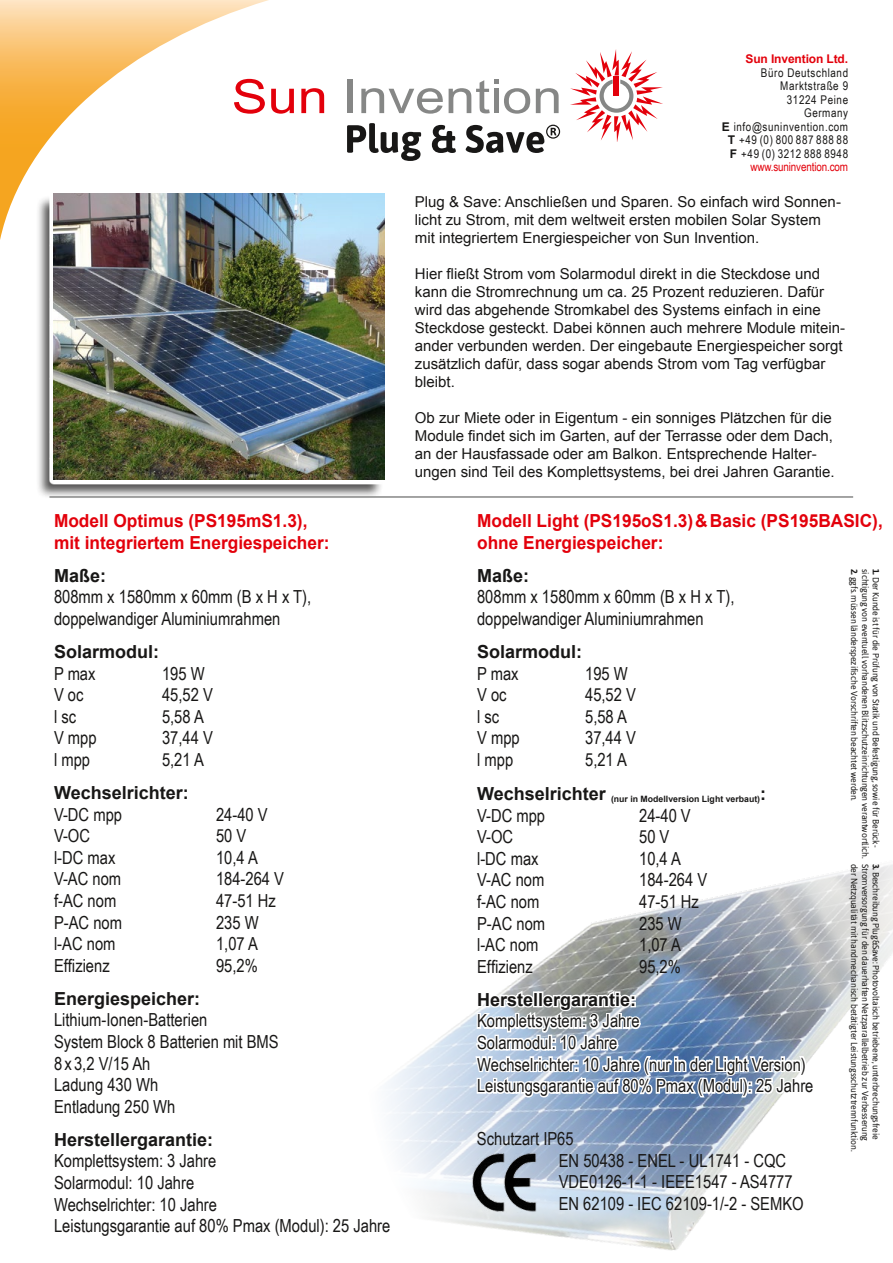
<style>
.page{position:relative;width:893px;height:1263px;background:#fff}
.page>*{position:absolute;margin:0;border:0;box-sizing:border-box;transform-origin:0 0}
.t1{font:18px/21.6px "Arial Narrow";color:#181716}
.t2{font:700 18px/21.6px "Arial";color:#e3000b;scale:.96 1}
.t3{font:700 18px "Arial";color:#181716}
.t4{font:15px/18px "Arial";color:#181716}
.t5{font:12px/13.5px "Arial Narrow";letter-spacing:.05em;color:#181716;text-align:right}
.t6{font:700 12px "Arial";letter-spacing:-.01em;color:#e3000b}
.t7{font:9px "Asap";letter-spacing:-.02em;color:#181716;scale:.96 1}
.t8{font:700 8.7px "Arial";color:#181716}
.s1{font-family:"Arial";font-weight:700}
.s2{color:#e3000b}
.s3{font-weight:700}
</style>
<div class="page">
<svg style="left:570px;top:49px;width:93px;height:93px"></svg>
<svg style="left:271px;top:89px;width:23px;height:25px"></svg>
<svg style="left:301px;top:88px;width:23px;height:25px"></svg>
<div style="left:348px;top:79px;width:5px;height:34px;background:#868786"></div>
<svg style="left:361px;top:88px;width:82px;height:26px"></svg>
<svg style="left:449px;top:79px;width:49px;height:34px"></svg>
<hr style="left:494px;top:89px;width:4px;height:24px;background:#868786">
<svg style="left:504px;top:88px;width:26px;height:26px"></svg>
<svg style="left:536px;top:88px;width:23px;height:25px"></svg>
<svg style="left:0;top:0;width:269px;height:240px"></svg>
<svg style="left:347px;top:123px;width:213px;height:38px"></svg>
<div style="left:36px;top:195px;width:347px;height:304px;background:#181716;opacity:.75"></div>
<div style="left:49px;top:189px;width:339px;height:295px;background:#fff"></div>
<img style="left:54px;top:193px;width:330px;height:287px">
<hr style="left:49px;top:496px;width:804px;height:2px;background:#868786">
<img style="left:388px;top:864px;width:505px;height:387px">
<svg style="left:474px;top:981px;width:342px;height:121px"></svg>
<img style="left:471px;top:1153px;width:66px;height:59px">
<p class="t6" style="left:745px;top:51px;width:104px">Sun Invention Ltd.</p>
<p class="t5" style="left:722px;top:65px;width:128px">Büro Deutschland<br>Marktstraße 9<br>31224 Peine<br>Germany<br><span class="s1">E</span> info@suninvention.com<br><span class="s1">T</span> +49 (0) 800 887 888 88<br><span class="s1">F</span> +49 (0) 3212 888 8948 <span class="s2">www.suninvention.com</span></p>
<p class="t4" style="left:415px;top:193px;width:428px">Plug &amp; Save: Anschließen und Sparen. So einfach wird Sonnen&shy;licht zu Strom, mit dem weltweit ersten mobilen Solar System mit integriertem Energiespeicher von Sun Invention.</p>
<p class="t4" style="left:415px;top:265px;width:432px">Hier fließt Strom vom Solarmodul direkt in die Steckdose und kann die Stromrechnung um ca. 25 Prozent reduzieren. Dafür wird das abgehende Stromkabel des Systems einfach in eine Steckdose gesteckt. Dabei können auch mehrere Module mitein&shy;ander verbunden werden. Der eingebaute Energiespeicher sorgt zusätzlich dafür, dass sogar abends Strom vom Tag verfügbar bleibt.</p>
<p class="t4" style="left:415px;top:409px;width:421px">Ob zur Miete oder in Eigentum - ein sonniges Plätzchen für die Module findet sich im Garten, auf der Terrasse oder dem Dach, an der Hausfassade oder am Balkon. Entsprechende Halter&shy;ungen sind Teil des Komplettsystems, bei drei Jahren Garantie.</p>
<p class="t2" style="left:54px;top:511px;width:289px">Modell Optimus (PS195mS1.3), mit integriertem Energiespeicher:</p>
<p class="t2" style="left:477px;top:511px;width:424px">Modell Light (PS195oS1.3)&amp;Basic (PS195BASIC), ohne Energiespeicher:</p>
<p class="t3" style="left:54px;top:563px;width:54px">Maße:</p>
<p class="t1" style="left:54px;top:585px;width:259px">808mm x 1580mm x 60mm (B x H x T), doppelwandiger Aluminiumrahmen</p>
<p class="t3" style="left:54px;top:640px;width:107px">Solarmodul:</p>
<p class="t1" style="left:54px;top:662px;width:43px">P max</p>
<p class="t1" style="left:162px;top:662px;width:44px">195 W</p>
<p class="t1" style="left:54px;top:683px;width:31px">V oc</p>
<p class="t1" style="left:162px;top:683px;width:52px">45,52 V</p>
<p class="t1" style="left:54px;top:705px;width:24px">l sc</p>
<p class="t1" style="left:162px;top:705px;width:43px">5,58 A</p>
<p class="t1" style="left:54px;top:726px;width:44px">V mpp</p>
<p class="t1" style="left:162px;top:726px;width:52px">37,44 V</p>
<p class="t1" style="left:54px;top:748px;width:38px">l mpp</p>
<p class="t1" style="left:162px;top:748px;width:43px">5,21 A</p>
<p class="t3" style="left:54px;top:781px;width:136px">Wechselrichter:</p>
<p class="t1" style="left:54px;top:803px;width:70px">V-DC mpp</p>
<p class="t1" style="left:216px;top:803px;width:53px">24-40 V</p>
<p class="t1" style="left:54px;top:824px;width:38px">V-OC</p>
<p class="t1" style="left:216px;top:824px;width:32px">50 V</p>
<p class="t1" style="left:54px;top:846px;width:63px">l-DC max</p>
<p class="t1" style="left:216px;top:846px;width:43px">10,4 A</p>
<p class="t1" style="left:54px;top:867px;width:69px">V-AC nom</p>
<p class="t1" style="left:216px;top:867px;width:70px">184-264 V</p>
<p class="t1" style="left:54px;top:889px;width:64px">f-AC nom</p>
<p class="t1" style="left:216px;top:889px;width:61px">47-51 Hz</p>
<p class="t1" style="left:54px;top:911px;width:70px">P-AC nom</p>
<p class="t1" style="left:216px;top:911px;width:44px">235 W</p>
<p class="t1" style="left:54px;top:932px;width:63px">l-AC nom</p>
<p class="t1" style="left:216px;top:932px;width:43px">1,07 A</p>
<p class="t1" style="left:54px;top:954px;width:57px">Effizienz</p>
<p class="t1" style="left:216px;top:954px;width:43px">95,2%</p>
<p class="t3" style="left:54px;top:986px;width:148px">Energiespeicher:</p>
<p class="t1" style="left:54px;top:1008px;width:226px">Lithium-Ionen-Batterien<br>System Block 8 Batterien mit BMS<br>8 x 3,2 V/15 Ah<br>Ladung 430 Wh<br>Entladung 250 Wh</p>
<p class="t3" style="left:54px;top:1127px;width:161px">Herstellergarantie:</p>
<p class="t1" style="left:54px;top:1149px;width:338px">Komplettsystem: 3 Jahre<br>Solarmodul: 10 Jahre<br>Wechselrichter: 10 Jahre<br>Leistungsgarantie auf 80% Pmax (Modul): 25 Jahre</p>
<p class="t3" style="left:477px;top:563px;width:54px">Maße:</p>
<p class="t1" style="left:477px;top:585px;width:259px">808mm x 1580mm x 60mm (B x H x T), doppelwandiger Aluminiumrahmen</p>
<p class="t3" style="left:477px;top:640px;width:107px">Solarmodul:</p>
<p class="t1" style="left:477px;top:662px;width:43px">P max</p>
<p class="t1" style="left:585px;top:662px;width:44px">195 W</p>
<p class="t1" style="left:477px;top:683px;width:31px">V oc</p>
<p class="t1" style="left:585px;top:683px;width:52px">45,52 V</p>
<p class="t1" style="left:477px;top:705px;width:24px">l sc</p>
<p class="t1" style="left:585px;top:705px;width:43px">5,58 A</p>
<p class="t1" style="left:477px;top:726px;width:44px">V mpp</p>
<p class="t1" style="left:585px;top:726px;width:52px">37,44 V</p>
<p class="t1" style="left:477px;top:748px;width:38px">l mpp</p>
<p class="t1" style="left:585px;top:748px;width:43px">5,21 A</p>
<p class="t8" style="left:477px;top:793px;width:291px"><sup>Wechselrichter</sup> (nur in Modellversion Light verbaut)<sup>:</sup></p>
<p class="t1" style="left:477px;top:804px;width:70px">V-DC mpp</p>
<p class="t1" style="left:639px;top:804px;width:53px">24-40 V</p>
<p class="t1" style="left:477px;top:825px;width:38px">V-OC</p>
<p class="t1" style="left:639px;top:825px;width:32px">50 V</p>
<p class="t1" style="left:477px;top:847px;width:63px">l-DC max</p>
<p class="t1" style="left:639px;top:847px;width:43px">10,4 A</p>
<p class="t1" style="left:477px;top:868px;width:69px">V-AC nom</p>
<p class="t1" style="left:639px;top:868px;width:70px">184-264 V</p>
<p class="t1" style="left:477px;top:890px;width:64px">f-AC nom</p>
<p class="t1" style="left:639px;top:890px;width:61px">47-51 Hz</p>
<p class="t1" style="left:477px;top:912px;width:70px">P-AC nom</p>
<p class="t1" style="left:639px;top:912px;width:44px">235 W</p>
<p class="t1" style="left:477px;top:933px;width:63px">l-AC nom</p>
<p class="t1" style="left:639px;top:933px;width:43px">1,07 A</p>
<p class="t1" style="left:477px;top:955px;width:57px">Effizienz</p>
<p class="t1" style="left:639px;top:955px;width:43px">95,2%</p>
<p class="t3" style="left:477px;top:987px;width:161px">Herstellergarantie:</p>
<p class="t1" style="left:477px;top:1009px;width:338px">Komplettsystem: 3 Jahre<br>Solarmodul: 10 Jahre<br>Wechselrichter: 10 Jahre (nur in der Light Version)<br>Leistungsgarantie auf 80% Pmax (Modul): 25 Jahre</p>
<p class="t1" style="left:477px;top:1127px;width:98px">Schutzart IP65</p>
<p class="t1" style="left:559px;top:1149px;width:246px">EN 50438 - ENEL - UL1741 - CQC<br>VDE0126-1-1 - IEEE1547 - AS4777<br>EN 62109 - IEC 62109-1/-2 - SEMKO</p>
<p class="t7" style="left:860px;top:569px;width:243px;rotate:90deg"><span class="s3">2.</span> ggfs. müssen länderspezifische Vorschriften beachtet werden.</p>
<p class="t7" style="left:870px;top:569px;width:303px;rotate:90deg">sichtigung von eventuell vorhandenen Blitzschutzeinrichtungen verantwortlich.</p>
<p class="t7" style="left:881px;top:569px;width:291px;rotate:90deg"><span class="s3">1.</span> Der Kunde ist für die Prüfung von Statik und Befestigung, sowie für Berück-</p>
<p class="t7" style="left:881px;top:864px;width:289px;rotate:90deg"><span class="s3">3.</span> Beschreibung Plug&amp;Save: Photovoltaisch betriebene, unterbrechungsfreie</p>
<p class="t7" style="left:860px;top:864px;width:301px;rotate:90deg">der Netzqualität mit handmechanisch betätigter Leistungsschutztrennfunktion.</p>
<p class="t7" style="left:870px;top:864px;width:291px;rotate:90deg">Stromversorgung für den dauerhaften Netzparallelbetrieb zur Verbesserung</p>
</div>
